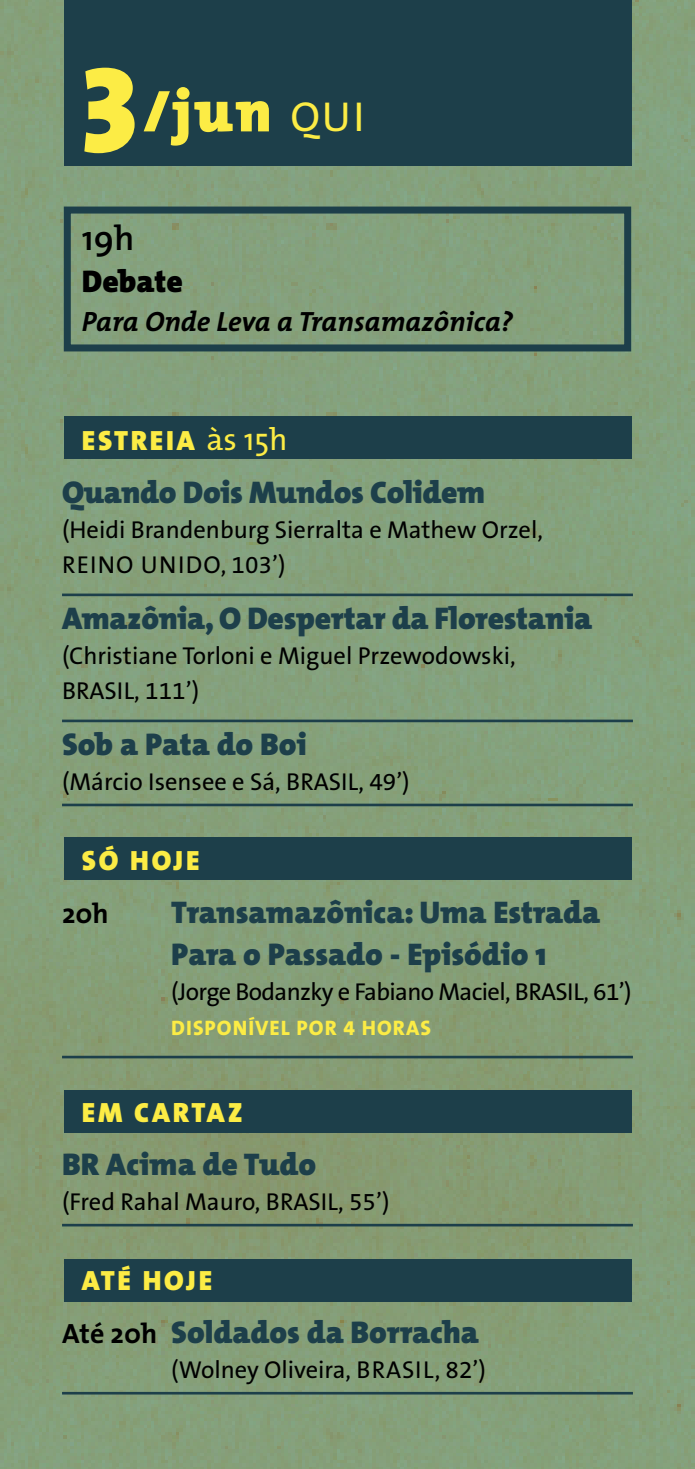
<style>
.page{position:relative;width:695px;height:1469px;background:#fff}
.page>*{position:absolute;margin:0;border:0;box-sizing:border-box;transform-origin:0 0}
.t1{font:800 59.5px "T Mix";color:#fcec45}
.t2{font:600 35px "T Mix";color:#000}
.t3{font:800 31.5px/42px "T Mix";color:#1d3f4a}
.t4{font:800 31.5px "T Mix";color:#000}
.t5{font:900 28px "The Sans B9";letter-spacing:.1em;color:#fcec45}
.t6{font:italic 700 28px "T Mix";color:#000}
.t7{font:700 28px "T Mix";color:#000}
.t8{font:24.5px/35px "The Sans B5 Plain";color:#000}
.t9{font:24.5px "The Sans B5 Plain";letter-spacing:-.025em;color:#000}
.t10{font:800 21px "The Sans B8";letter-spacing:.05em;color:#fcec45}
.s1{font-size:122.5px}
.s2{font-weight:400;font-size:42px}
.s3{font-family:"T Mix";font-weight:400;font-size:31.5px}
.s4{font-weight:700;font-size:28px;color:#000}
</style>
<div class="page">
<img style="left:1px;top:0;width:693px;height:1468px">
<div style="left:64px;top:416px;width:567px;height:43px;background:#1d3f4a"></div>
<div style="left:64px;top:836px;width:567px;height:43px;background:#1d3f4a"></div>
<div style="left:64px;top:1089px;width:567px;height:43px;background:#1d3f4a"></div>
<div style="left:64px;top:1258px;width:567px;height:43px;background:#1d3f4a"></div>
<div style="left:64px;top:206px;width:567px;height:145px;border:7px solid #1d3f4a"></div>
<div style="left:64px;top:0;width:567px;height:165px;background:#1d3f4a"></div>
<hr style="left:62px;top:593px;width:570px;height:3px;background:#1d3f4a">
<hr style="left:62px;top:719px;width:570px;height:3px;background:#1d3f4a">
<hr style="left:62px;top:803px;width:570px;height:3px;background:#1d3f4a">
<hr style="left:62px;top:1055px;width:570px;height:3px;background:#1d3f4a">
<hr style="left:62px;top:1223px;width:570px;height:3px;background:#1d3f4a">
<hr style="left:62px;top:1391px;width:570px;height:3px;background:#1d3f4a">
<h1 class="t1" style="left:82px;top:61px;width:284px"><span class="s1">3</span>/jun <span class="s2">QUI</span></h1>
<h2 class="t2" style="left:82px;top:209px;width:54px">19h</h2>
<p class="t4" style="left:82px;top:255px;width:102px">Debate</p>
<p class="t6" style="left:82px;top:298px;width:432px">Para Onde Leva a Transamazônica?</p>
<p class="t5" style="left:82px;top:425px;width:207px">ESTREIA <span class="s3">às 15h</span></p>
<p class="t3" style="left:62px;top:470px;width:424px">Quando Dois Mundos Colidem</p>
<p class="t8" style="left:62px;top:512px;width:482px">(Heidi Brandenburg Sierralta e Mathew Orzel,<br>REINO UNIDO, 103’)</p>
<p class="t3" style="left:62px;top:596px;width:531px">Amazônia, O Despertar da Florestania</p>
<p class="t8" style="left:62px;top:638px;width:455px">(Christiane Torloni e Miguel Przewodowski,<br>BRASIL, 111’)</p>
<p class="t3" style="left:62px;top:722px;width:246px">Sob a Pata do Boi</p>
<p class="t8" style="left:62px;top:764px;width:349px">(Márcio Isensee e Sá, BRASIL, 49’)</p>
<p class="t5" style="left:82px;top:845px;width:119px">SÓ HOJE</p>
<p class="t7" style="left:62px;top:890px;width:48px">20h</p>
<p class="t3" style="left:171px;top:890px;width:430px">Transamazônica: Uma Estrada<br>Para o Passado - Episódio 1</p>
<p class="t9" style="left:171px;top:978px;width:462px">(Jorge Bodanzky e Fabiano Maciel, BRASIL, 61’)</p>
<p class="t10" style="left:171px;top:1016px;width:261px">DISPONÍVEL POR 4 HORAS</p>
<p class="t5" style="left:82px;top:1097px;width:162px">EM CARTAZ</p>
<p class="t3" style="left:62px;top:1142px;width:256px">BR Acima de Tudo</p>
<p class="t8" style="left:62px;top:1184px;width:329px">(Fred Rahal Mauro, BRASIL, 55’)</p>
<p class="t5" style="left:82px;top:1265px;width:132px">ATÉ HOJE</p>
<p class="t3" style="left:62px;top:1310px;width:418px"><span class="s4">Até 20h</span> Soldados da Borracha</p>
<p class="t8" style="left:171px;top:1352px;width:316px">(Wolney Oliveira, BRASIL, 82’)</p>
</div>
